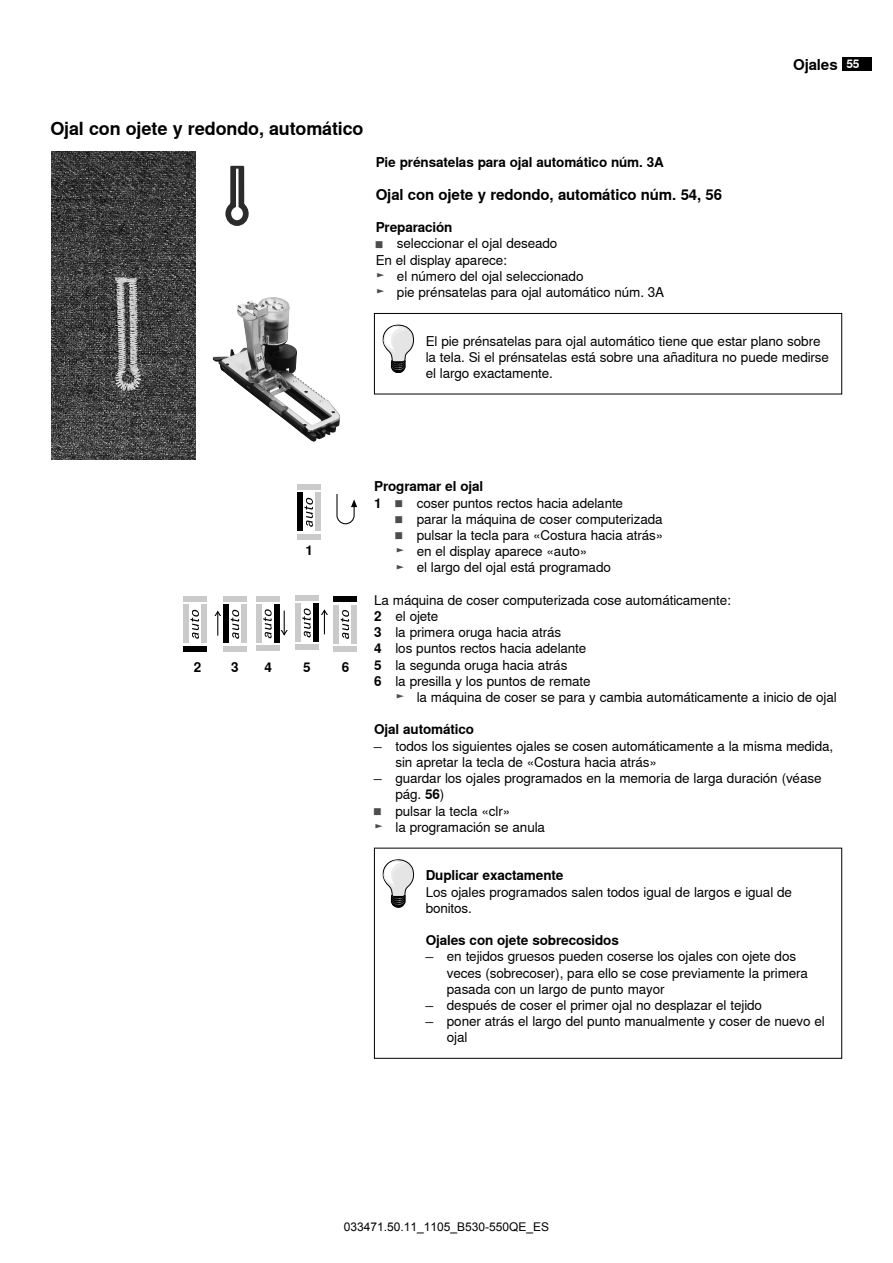
<style>
.page{position:relative;width:893px;height:1263px;background:#fff}
.page>*{position:absolute;margin:0;border:0;box-sizing:border-box;transform-origin:0 0}
.t1{font:700 18px "Nimbus Sans Global";letter-spacing:-.01em;color:#000}
.t2{font:700 15px "Nimbus Sans Global";letter-spacing:-.01em;color:#000}
.t3{font:13.5px/16.2px "Nimbus Sans Global";letter-spacing:-.01em;color:#000}
.t4{font:700 13.5px "Nimbus Sans Global";letter-spacing:-.01em;color:#000}
.t5{font:12px "Arial";color:#000}
.s1{font-size:12px;color:#fff}
.s2{font-weight:700}
.s3{font-weight:700;font-size:6.75px;color:#4c4c4c}
.s4{color:#4c4c4c}
.s5{font-size:6.75px;color:#4c4c4c}
</style>
<div class="page">
<div style="left:842px;top:57px;width:30px;height:13px;background:#000"></div>
<svg style="left:225px;top:166px;width:24px;height:60px"></svg>
<div style="left:313px;top:603px;width:6px;height:39px;background:#000"></div>
<svg style="left:321px;top:609px;width:7px;height:25px"></svg>
<div style="left:295px;top:595px;width:24px;height:6px;background:#cacaca"></div>
<div style="left:295px;top:603px;width:6px;height:39px;background:#cacaca"></div>
<div style="left:295px;top:644px;width:24px;height:6px;background:#cacaca"></div>
<svg style="left:302px;top:608px;width:9px;height:30px"></svg>
<div style="left:223px;top:596px;width:24px;height:6px;background:#cacaca"></div>
<div style="left:223px;top:605px;width:6px;height:38px;background:#000"></div>
<div style="left:241px;top:605px;width:6px;height:38px;background:#cacaca"></div>
<div style="left:223px;top:645px;width:24px;height:6px;background:#cacaca"></div>
<svg style="left:214px;top:610px;width:7px;height:26px"></svg>
<svg style="left:231px;top:609px;width:8px;height:30px"></svg>
<div style="left:183px;top:596px;width:24px;height:6px;background:#cacaca"></div>
<div style="left:183px;top:605px;width:6px;height:38px;background:#cacaca"></div>
<div style="left:201px;top:605px;width:6px;height:38px;background:#cacaca"></div>
<div style="left:183px;top:646px;width:24px;height:5px;background:#000"></div>
<svg style="left:190px;top:609px;width:9px;height:30px"></svg>
<div style="left:256px;top:596px;width:24px;height:6px;background:#cacaca"></div>
<div style="left:256px;top:604px;width:6px;height:39px;background:#cacaca"></div>
<div style="left:274px;top:604px;width:6px;height:39px;background:#000"></div>
<div style="left:256px;top:645px;width:24px;height:6px;background:#cacaca"></div>
<svg style="left:263px;top:609px;width:9px;height:29px"></svg>
<div style="left:297px;top:484px;width:24px;height:6px;background:#cacaca"></div>
<div style="left:297px;top:493px;width:6px;height:38px;background:#000"></div>
<div style="left:315px;top:493px;width:6px;height:38px;background:#cacaca"></div>
<div style="left:297px;top:534px;width:24px;height:5px;background:#cacaca"></div>
<svg style="left:304px;top:497px;width:9px;height:30px"></svg>
<div style="left:333px;top:596px;width:24px;height:6px;background:#000"></div>
<div style="left:333px;top:605px;width:6px;height:38px;background:#cacaca"></div>
<div style="left:351px;top:605px;width:6px;height:38px;background:#cacaca"></div>
<div style="left:333px;top:646px;width:24px;height:6px;background:#cacaca"></div>
<svg style="left:340px;top:610px;width:9px;height:29px"></svg>
<svg style="left:336px;top:494px;width:21px;height:30px"></svg>
<svg style="left:383px;top:859px;width:31px;height:49px"></svg>
<img style="left:51px;top:151px;width:145px;height:308px">
<img style="left:212px;top:298px;width:128px;height:144px">
<svg style="left:280px;top:611px;width:8px;height:25px"></svg>
<svg style="left:383px;top:325px;width:31px;height:48px"></svg>
<div style="left:374px;top:313px;width:468px;height:81px;border:1px solid #000"></div>
<p class="t2" style="left:793px;top:56px;width:68px">Ojales <span class="s1">55</span></p>
<h1 class="t1" style="left:50px;top:118px;width:315px">Ojal con ojete y redondo, automático</h1>
<p class="t4" style="left:376px;top:155px;width:289px">Pie prénsatelas para ojal automático núm. 3A</p>
<p class="t2" style="left:376px;top:186px;width:348px">Ojal con ojete y redondo, automático núm. 54, 56</p>
<p class="t3" style="left:376px;top:219px;width:290px"><span class="s2">Preparación<br></span><span class="s3">█</span> seleccionar el ojal deseado<br>En el display aparece:<br><span class="s4">►</span> el número del ojal seleccionado<br><span class="s4">►</span> pie prénsatelas para ojal automático núm. 3A</p>
<p class="t3" style="left:426px;top:333px;width:405px">El pie prénsatelas para ojal automático tiene que estar plano sobre la tela. Si el prénsatelas está sobre una añaditura no puede medirse el largo exactamente.</p>
<p class="t4" style="left:306px;top:542px;width:9px">1</p>
<p class="t4" style="left:194px;top:660px;width:9px">2</p>
<p class="t4" style="left:231px;top:660px;width:9px">3</p>
<p class="t4" style="left:264px;top:660px;width:9px">4</p>
<p class="t4" style="left:303px;top:660px;width:9px">5</p>
<p class="t4" style="left:342px;top:660px;width:9px">6</p>
<p class="t4" style="left:374px;top:479px;width:111px">Programar el ojal</p>
<p class="t3" style="left:374px;top:495px;width:250px"><span class="s2">1</span> <span class="s5">█</span> coser puntos rectos hacia adelante</p>
<p class="t3" style="left:395px;top:511px;width:269px"><span class="s3">█</span> parar la máquina de coser computerizada</p>
<p class="t3" style="left:395px;top:527px;width:269px"><span class="s3">█</span> pulsar la tecla para «Costura hacia atrás»</p>
<p class="t3" style="left:395px;top:543px;width:193px"><span class="s4">►</span> en el display aparece «auto»</p>
<p class="t3" style="left:395px;top:560px;width:217px"><span class="s4">►</span> el largo del ojal está programado</p>
<p class="t3" style="left:374px;top:592px;width:358px">La máquina de coser computerizada cose automáticamente:<br><span class="s2">2</span> el ojete<br><span class="s2">3</span> la primera oruga hacia atrás<br><span class="s2">4</span> los puntos rectos hacia adelante<br><span class="s2">5</span> la segunda oruga hacia atrás<br><span class="s2">6</span> la presilla y los puntos de remate</p>
<p class="t3" style="left:395px;top:689px;width:443px"><span class="s4">►</span> la máquina de coser se para y cambia automáticamente a inicio de ojal</p>
<p class="t4" style="left:374px;top:722px;width:101px">Ojal automático</p>
<p class="t3" style="left:374px;top:738px;width:461px">̶ todos los siguientes ojales se cosen automáticamente a la misma medida,</p>
<p class="t3" style="left:395px;top:754px;width:263px">sin apretar la tecla de «Costura hacia atrás»</p>
<p class="t3" style="left:374px;top:770px;width:449px">̶ guardar los ojales programados en la memoria de larga duración (véase</p>
<p class="t3" style="left:395px;top:786px;width:50px">pág. <span class="s2">56</span>)</p>
<p class="t3" style="left:374px;top:803px;width:137px"><span class="s3">█</span> pulsar la tecla «clr»</p>
<p class="t3" style="left:374px;top:819px;width:172px"><span class="s4">►</span> la programación se anula</p>
<p class="t4" style="left:426px;top:868px;width:139px">Duplicar exactamente</p>
<p class="t3" style="left:426px;top:884px;width:368px">Los ojales programados salen todos igual de largos e igual de bonitos.</p>
<p class="t4" style="left:426px;top:932px;width:195px">Ojales con ojete sobrecosidos</p>
<p class="t3" style="left:426px;top:948px;width:372px">̶ en tejidos gruesos pueden coserse los ojales con ojete dos</p>
<p class="t3" style="left:447px;top:965px;width:363px">veces (sobrecoser), para ello se cose previamente la primera</p>
<p class="t3" style="left:447px;top:981px;width:219px">pasada con un largo de punto mayor</p>
<p class="t3" style="left:426px;top:997px;width:338px">̶ después de coser el primer ojal no desplazar el tejido</p>
<p class="t3" style="left:426px;top:1013px;width:401px">̶ poner atrás el largo del punto manualmente y coser de nuevo el</p>
<p class="t3" style="left:447px;top:1029px;width:22px">ojal</p>
<p class="t5" style="left:344px;top:1219px;width:207px">033471.50.11_1105_B530-550QE_ES</p>
</div>
